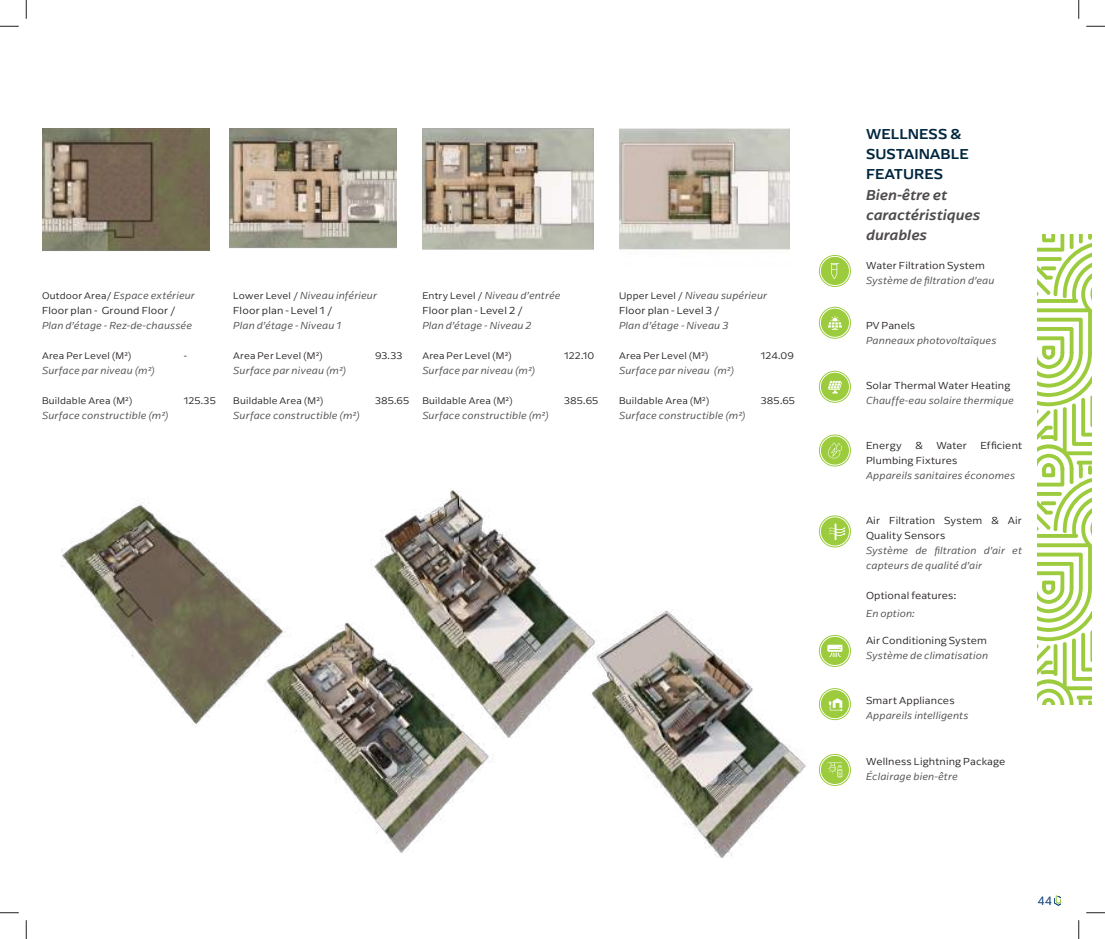
<style>
.page{position:relative;width:1105px;height:939px;background:#fff}
.page>*{position:absolute;margin:0;border:0;box-sizing:border-box;transform-origin:0 0}
.t1{font:italic 500 15px/20px "Arpona Sans";color:#4e4b4c}
.t2{font:500 15px/20px "Arpona Sans";color:#00263e}
.t3{font:300 13.38px "Effra";color:#184682}
.t4{font:italic 300 10.62px/15px "Arpona Sans";letter-spacing:.015em;color:#4e4b4c}
.t5{font:300 10.62px/15px "Arpona Sans";letter-spacing:.015em;color:#241f1f}
.t6{font:300 10px "Arpona Sans";letter-spacing:.015em;color:#241f1f}
.s1{font-size:10px}
.s2{font-style:italic;color:#4e4b4c}
</style>
<div class="page">
<svg style="left:1054px;top:895px;width:7px;height:10px"></svg>
<img style="left:229px;top:128px;width:168px;height:121px">
<img style="left:42px;top:128px;width:167px;height:123px">
<img style="left:422px;top:128px;width:171px;height:122px">
<img style="left:619px;top:128px;width:171px;height:122px">
<img style="left:290px;top:626px;width:202px;height:227px">
<img style="left:61px;top:502px;width:229px;height:223px">
<img style="left:341px;top:490px;width:223px;height:248px">
<img style="left:564px;top:610px;width:242px;height:247px">
<div style="left:819px;top:255px;width:32px;height:32px;border:1px solid #9ccc3e;border-radius:50%"></div>
<div style="left:821px;top:257px;width:28px;height:28px;background:#9ccc3e;border-radius:50%"></div>
<svg style="left:831px;top:263px;width:8px;height:16px"></svg>
<div style="left:819px;top:307px;width:32px;height:31px;border:1px solid #9ccc3e;border-radius:50%"></div>
<div style="left:821px;top:308px;width:28px;height:29px;background:#9ccc3e;border-radius:50%"></div>
<svg style="left:828px;top:316px;width:14px;height:14px"></svg>
<div style="left:819px;top:371px;width:32px;height:31px;border:1px solid #9ccc3e;border-radius:50%"></div>
<div style="left:821px;top:372px;width:28px;height:29px;background:#9ccc3e;border-radius:50%"></div>
<svg style="left:828px;top:381px;width:14px;height:12px"></svg>
<div style="left:819px;top:434px;width:32px;height:32px;border:1px solid #9ccc3e;border-radius:50%"></div>
<div style="left:821px;top:436px;width:28px;height:28px;background:#9ccc3e;border-radius:50%"></div>
<svg style="left:828px;top:442px;width:14px;height:16px"></svg>
<div style="left:819px;top:515px;width:32px;height:32px;border:1px solid #9ccc3e;border-radius:50%"></div>
<div style="left:821px;top:517px;width:28px;height:28px;background:#9ccc3e;border-radius:50%"></div>
<svg style="left:829px;top:523px;width:16px;height:17px"></svg>
<div style="left:819px;top:635px;width:32px;height:31px;border:1px solid #9ccc3e;border-radius:50%"></div>
<div style="left:821px;top:636px;width:28px;height:28px;background:#9ccc3e;border-radius:50%"></div>
<svg style="left:827px;top:644px;width:15px;height:13px"></svg>
<div style="left:819px;top:688px;width:32px;height:31px;border:1px solid #9ccc3e;border-radius:50%"></div>
<div style="left:821px;top:690px;width:28px;height:28px;background:#9ccc3e;border-radius:50%"></div>
<svg style="left:829px;top:698px;width:13px;height:13px"></svg>
<div style="left:819px;top:754px;width:32px;height:31px;border:1px solid #9ccc3e;border-radius:50%"></div>
<div style="left:821px;top:755px;width:28px;height:28px;background:#9ccc3e;border-radius:50%"></div>
<svg style="left:827px;top:762px;width:15px;height:15px"></svg>
<svg style="left:1037px;top:234px;width:55px;height:470px"></svg>
<svg style="left:0;top:25px;width:19px;height:2px"></svg>
<svg style="left:1086px;top:25px;width:19px;height:2px"></svg>
<svg style="left:0;top:912px;width:19px;height:1px"></svg>
<svg style="left:1086px;top:912px;width:19px;height:1px"></svg>
<svg style="left:25px;top:0;width:2px;height:19px"></svg>
<svg style="left:25px;top:920px;width:2px;height:18px"></svg>
<svg style="left:1078px;top:0;width:1px;height:19px"></svg>
<svg style="left:1078px;top:920px;width:1px;height:18px"></svg>
<p class="t5" style="left:42px;top:288px;width:154px"><span class="s1">Outdoor Area/</span> <span class="s2">Espace extérieur<br></span>Floor plan - Ground Floor /</p>
<p class="t4" style="left:42px;top:318px;width:151px">Plan d’étage - Rez-de-chaussée</p>
<p class="t6" style="left:42px;top:350px;width:91px">Area Per Level (M²)</p>
<p class="t6" style="left:184px;top:350px;width:5px">-</p>
<p class="t4" style="left:42px;top:363px;width:114px">Surface par niveau (m²)</p>
<p class="t6" style="left:42px;top:395px;width:92px">Buildable Area (M²)</p>
<p class="t6" style="left:184px;top:395px;width:34px">125.35</p>
<p class="t4" style="left:42px;top:408px;width:128px">Surface constructible (m²)</p>
<p class="t5" style="left:233px;top:288px;width:145px"><span class="s1">Lower Level /</span> <span class="s2">Niveau inférieur<br></span>Floor plan - Level 1 /</p>
<p class="t4" style="left:233px;top:318px;width:110px">Plan d’étage - Niveau 1</p>
<p class="t6" style="left:233px;top:350px;width:91px">Area Per Level (M²)</p>
<p class="t6" style="left:375px;top:350px;width:29px">93.33</p>
<p class="t4" style="left:233px;top:363px;width:114px">Surface par niveau (m²)</p>
<p class="t6" style="left:233px;top:395px;width:92px">Buildable Area (M²)</p>
<p class="t6" style="left:375px;top:395px;width:36px">385.65</p>
<p class="t4" style="left:233px;top:408px;width:128px">Surface constructible (m²)</p>
<p class="t5" style="left:422px;top:288px;width:140px"><span class="s1">Entry Level /</span> <span class="s2">Niveau d’entrée<br></span>Floor plan - Level 2 /</p>
<p class="t4" style="left:422px;top:318px;width:111px">Plan d’étage - Niveau 2</p>
<p class="t6" style="left:422px;top:350px;width:91px">Area Per Level (M²)</p>
<p class="t6" style="left:564px;top:350px;width:32px">122.10</p>
<p class="t4" style="left:422px;top:363px;width:114px">Surface par niveau (m²)</p>
<p class="t6" style="left:422px;top:395px;width:92px">Buildable Area (M²)</p>
<p class="t6" style="left:564px;top:395px;width:36px">385.65</p>
<p class="t4" style="left:422px;top:408px;width:128px">Surface constructible (m²)</p>
<p class="t5" style="left:619px;top:288px;width:150px"><span class="s1">Upper Level /</span> <span class="s2">Niveau supérieur<br></span>Floor plan - Level 3 /</p>
<p class="t4" style="left:619px;top:318px;width:111px">Plan d’étage - Niveau 3</p>
<p class="t6" style="left:619px;top:350px;width:91px">Area Per Level (M²)</p>
<p class="t6" style="left:761px;top:350px;width:35px">124.09</p>
<p class="t4" style="left:619px;top:363px;width:117px">Surface par niveau (m²)</p>
<p class="t6" style="left:619px;top:395px;width:92px">Buildable Area (M²)</p>
<p class="t6" style="left:761px;top:395px;width:36px">385.65</p>
<p class="t4" style="left:619px;top:408px;width:128px">Surface constructible (m²)</p>
<h1 class="t2" style="left:866px;top:123px;width:104px">WELLNESS &amp;<br>SUSTAINABLE<br>FEATURES</h1>
<h1 class="t1" style="left:866px;top:184px;width:116px">Bien-être et caractéristiques durables</h1>
<p class="t5" style="left:866px;top:258px;width:120px">Water Filtration System</p>
<p class="t4" style="left:866px;top:273px;width:130px">Système de filtration d’eau</p>
<p class="t5" style="left:866px;top:318px;width:51px">PV Panels</p>
<p class="t4" style="left:866px;top:333px;width:132px">Panneaux photovoltaïques</p>
<p class="t5" style="left:866px;top:378px;width:146px">Solar Thermal Water Heating</p>
<p class="t4" style="left:866px;top:393px;width:149px">Chauffe-eau solaire thermique</p>
<p class="t5" style="left:866px;top:438px;width:37px">Energy</p>
<p class="t5" style="left:915px;top:438px;width:9px">&amp;</p>
<p class="t5" style="left:936px;top:438px;width:32px">Water</p>
<p class="t5" style="left:980px;top:438px;width:43px">Efficient</p>
<p class="t5" style="left:866px;top:453px;width:93px">Plumbing Fixtures</p>
<p class="t4" style="left:866px;top:468px;width:151px">Appareils sanitaires économes</p>
<p class="t5" style="left:866px;top:513px;width:157px">Air Filtration System &amp; Air<br>Quality Sensors</p>
<p class="t4" style="left:866px;top:543px;width:157px">Système de filtration d’air et capteurs de qualité d’air</p>
<p class="t5" style="left:866px;top:588px;width:92px">Optional features:</p>
<p class="t4" style="left:866px;top:606px;width:50px">En option:</p>
<p class="t5" style="left:866px;top:633px;width:122px">Air Conditioning System</p>
<p class="t4" style="left:866px;top:648px;width:123px">Système de climatisation</p>
<p class="t5" style="left:866px;top:693px;width:90px">Smart Appliances</p>
<p class="t4" style="left:866px;top:708px;width:104px">Appareils intelligents</p>
<p class="t5" style="left:866px;top:753px;width:141px">Wellness Lightning Package</p>
<p class="t4" style="left:866px;top:768px;width:93px">Éclairage bien-être</p>
<p class="t3" style="left:1037px;top:892px;width:16px">44</p>
</div>
